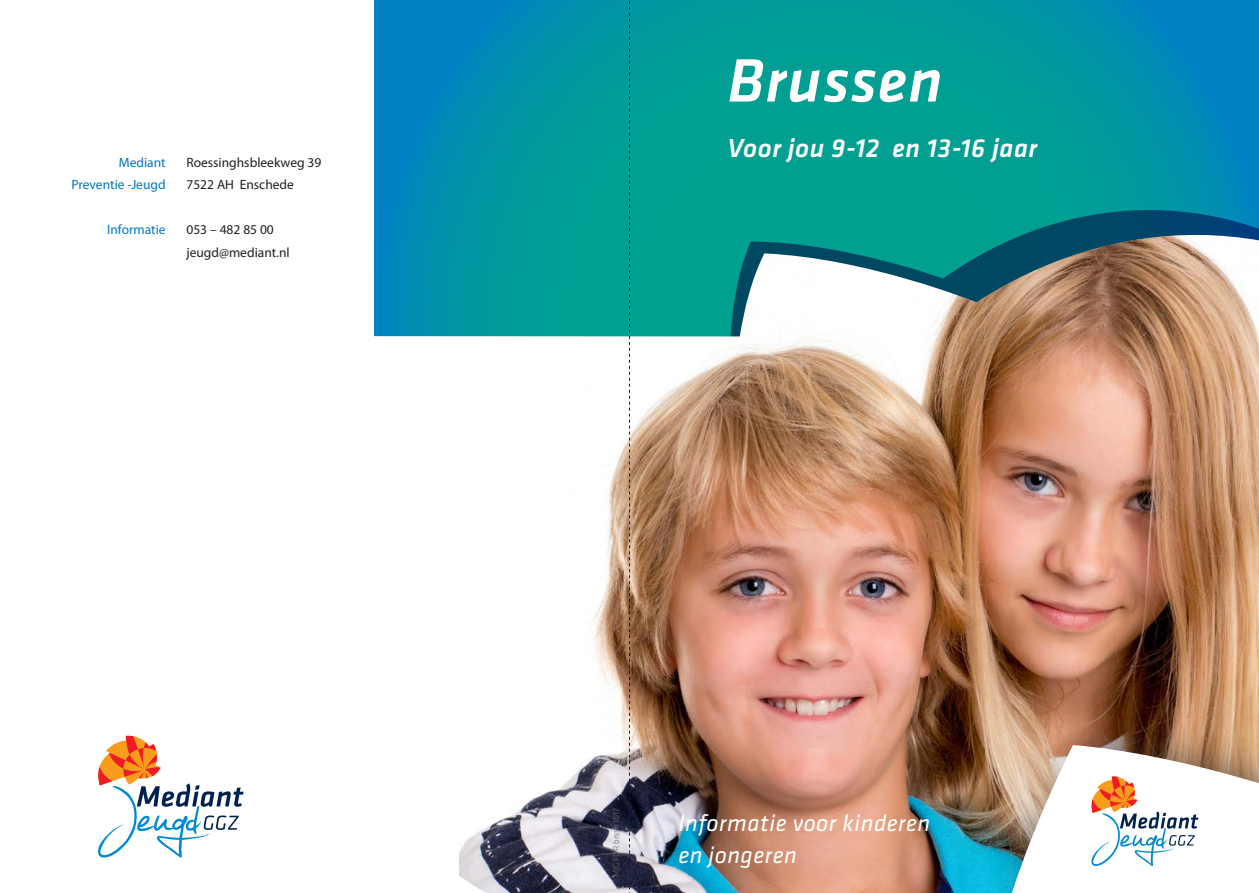
<style>
.page{position:relative;width:1259px;height:893px;background:#fff}
.page>*{position:absolute;margin:0;border:0;box-sizing:border-box;transform-origin:0 0}
.t1{font:italic 500 63.45px "Klavika Basic";letter-spacing:.02em;color:#fff}
.t2{font:italic 500 27px "Klavika Basic";letter-spacing:.02em;color:#fff}
.t3{font:italic 24px "Klavika Basic";letter-spacing:.02em;color:#fff}
.BODY{font:13.5px "Myriad Pro";color:#231f20}
.TUSSENKOP{font:13.5px "Myriad Pro";color:#0077c0}
.Standaard{font:300 9px "Klavika Basic";letter-spacing:-.01em;color:#6c6d70}
</style>
<div class="page">
<svg style="left:374px;top:0;width:885px;height:173px;background:#0095a3"></svg>
<svg style="left:374px;top:173px;width:885px;height:24px;background:#00999b"></svg>
<svg style="left:374px;top:197px;width:885px;height:140px;background:#008f99"></svg>
<img style="left:459px;top:235px;width:800px;height:658px">
<svg style="left:629px;top:0;width:1px;height:893px"></svg>
<div style="left:979px;top:707px;width:280px;height:186px;background:#231f20;opacity:.51"></div>
<svg style="left:1000px;top:738px;width:259px;height:155px"></svg>
<svg style="left:98px;top:736px;width:146px;height:121px"></svg>
<p class="TUSSENKOP" style="left:119px;top:154px;width:48px">Mediant</p>
<p class="TUSSENKOP" style="left:72px;top:176px;width:96px">Preventie -Jeugd</p>
<p class="TUSSENKOP" style="left:107px;top:221px;width:60px">Informatie</p>
<p class="BODY" style="left:186px;top:154px;width:136px">Roessinghsbleekweg 39</p>
<p class="BODY" style="left:186px;top:176px;width:109px">7522 AH Enschede</p>
<p class="BODY" style="left:186px;top:221px;width:89px">053 – 482 85 00</p>
<p class="BODY" style="left:186px;top:244px;width:105px">jeugd@mediant.nl</p>
<p class="t1" style="left:727px;top:38px;width:216px">Brussen</p>
<p class="t2" style="left:727px;top:130px;width:311px">Voor jou 9-12 en 13-16 jaar</p>
<p class="Standaard" style="left:611px;top:877px;width:71px;rotate:-90deg">MJG FDR brssn 1017</p>
<p class="t3" style="left:678px;top:808px;width:253px">Informatie voor kinderen</p>
<p class="t3" style="left:678px;top:840px;width:120px">en jongeren</p>
</div>
